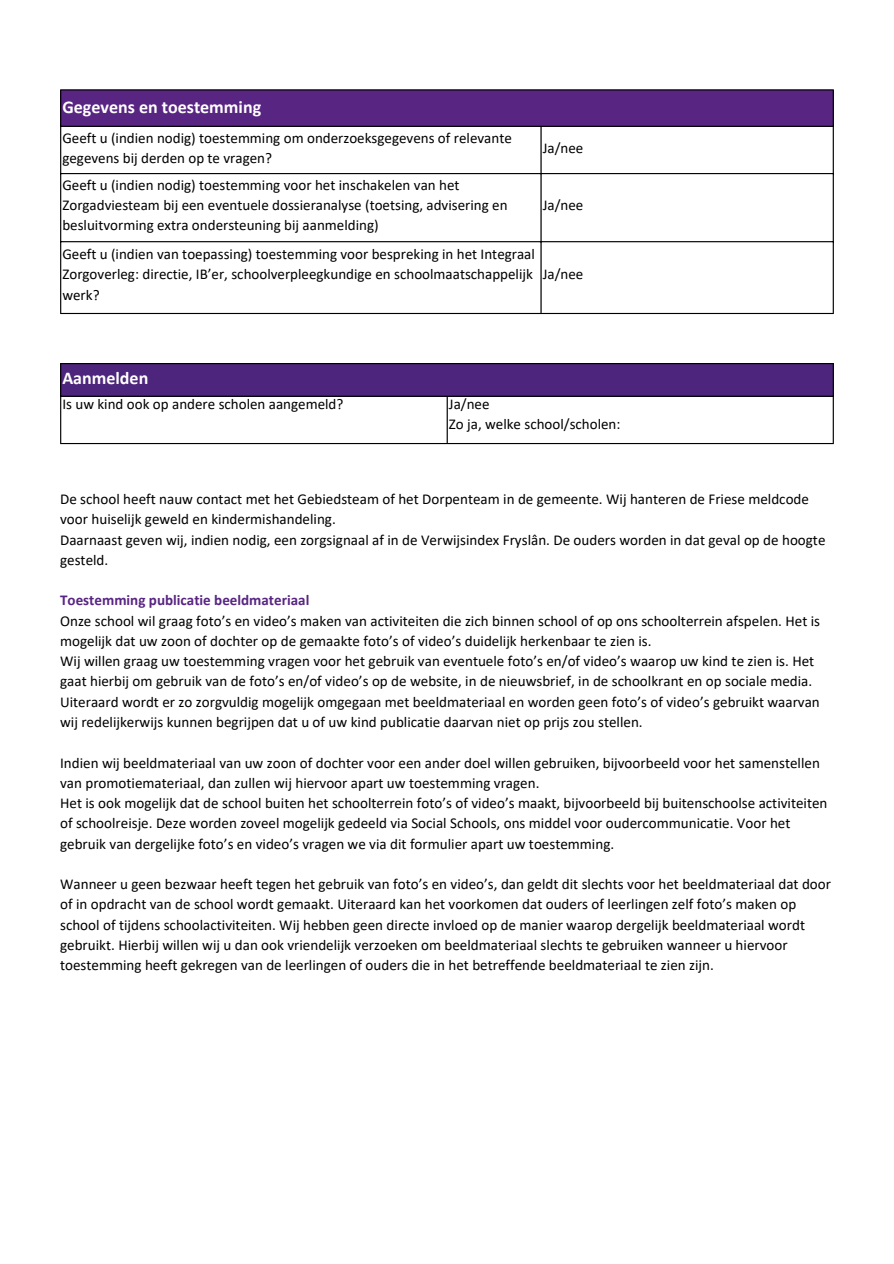
<style>
.page{position:relative;width:894px;height:1264px;background:#fff}
.page>*{position:absolute;margin:0;border:0;box-sizing:border-box;transform-origin:0 0}
.t1{font:700 18px "Calibri";color:#fff}
.t2{font:15px/20.2px "Calibri";color:#000}
.t3{font:700 15px "Calibri";color:#582582}
</style>
<div class="page">
<div style="left:60px;top:90px;width:773px;height:37px;background:#582582"></div>
<hr style="left:60px;top:90px;width:1px;height:223px;background:#000">
<hr style="left:540px;top:127px;width:1px;height:186px;background:#000">
<hr style="left:832px;top:90px;width:1px;height:223px;background:#000">
<hr style="left:60px;top:89px;width:773px;height:1px;background:#000">
<hr style="left:60px;top:126px;width:773px;height:1px;background:#000">
<hr style="left:60px;top:173px;width:773px;height:1px;background:#000">
<hr style="left:60px;top:241px;width:773px;height:1px;background:#000">
<hr style="left:60px;top:313px;width:773px;height:1px;background:#000">
<div style="left:60px;top:363px;width:773px;height:33px;background:#4d257d"></div>
<hr style="left:60px;top:364px;width:1px;height:79px;background:#000">
<hr style="left:446px;top:397px;width:1px;height:46px;background:#000">
<hr style="left:832px;top:364px;width:1px;height:79px;background:#000">
<hr style="left:60px;top:363px;width:773px;height:1px;background:#000">
<hr style="left:60px;top:396px;width:773px;height:1px;background:#000">
<hr style="left:60px;top:443px;width:773px;height:1px;background:#000">
<p class="t1" style="left:62px;top:94px;width:200px">Gegevens en toestemming</p>
<p class="t2" style="left:62px;top:127px;width:451px">Geeft u (indien nodig) toestemming om onderzoeksgegevens of relevante gegevens bij derden op te vragen?</p>
<p class="t2" style="left:542px;top:137px;width:42px">Ja/nee</p>
<p class="t2" style="left:62px;top:174px;width:446px">Geeft u (indien nodig) toestemming voor het inschakelen van het<br>Zorgadviesteam bij een eventuele dossieranalyse (toetsing, advisering en besluitvorming extra ondersteuning bij aanmelding)</p>
<p class="t2" style="left:542px;top:195px;width:42px">Ja/nee</p>
<p class="t2" style="left:62px;top:244px;width:474px">Geeft u (indien van toepassing) toestemming voor bespreking in het Integraal<br>Zorgoverleg: directie, IB’er, schoolverpleegkundige en schoolmaatschappelijk werk?</p>
<p class="t2" style="left:542px;top:264px;width:42px">Ja/nee</p>
<p class="t1" style="left:62px;top:366px;width:87px">Aanmelden</p>
<p class="t2" style="left:62px;top:393px;width:282px">Is uw kind ook op andere scholen aangemeld?</p>
<p class="t2" style="left:449px;top:393px;width:173px">Ja/nee<br>Zo ja, welke school/scholen:</p>
<p class="t2" style="left:60px;top:488px;width:766px">De school heeft nauw contact met het Gebiedsteam of het Dorpenteam in de gemeente. Wij hanteren de Friese meldcode voor huiselijk geweld en kindermishandeling.<br>Daarnaast geven wij, indien nodig, een zorgsignaal af in de Verwijsindex Fryslân. De ouders worden in dat geval op de hoogte gesteld.</p>
<p class="t3" style="left:60px;top:589px;width:251px">Toestemming publicatie beeldmateriaal</p>
<p class="t2" style="left:60px;top:610px;width:761px">Onze school wil graag foto’s en video’s maken van activiteiten die zich binnen school of op ons schoolterrein afspelen. Het is mogelijk dat uw zoon of dochter op de gemaakte foto’s of video’s duidelijk herkenbaar te zien is.<br>Wij willen graag uw toestemming vragen voor het gebruik van eventuele foto’s en/of video’s waarop uw kind te zien is. Het gaat hierbij om gebruik van de foto’s en/of video’s op de website, in de nieuwsbrief, in de schoolkrant en op sociale media.<br>Uiteraard wordt er zo zorgvuldig mogelijk omgegaan met beeldmateriaal en worden geen foto’s of video’s gebruikt waarvan wij redelijkerwijs kunnen begrijpen dat u of uw kind publicatie daarvan niet op prijs zou stellen.</p>
<p class="t2" style="left:60px;top:752px;width:768px">Indien wij beeldmateriaal van uw zoon of dochter voor een ander doel willen gebruiken, bijvoorbeeld voor het samenstellen van promotiemateriaal, dan zullen wij hiervoor apart uw toestemming vragen.<br>Het is ook mogelijk dat de school buiten het schoolterrein foto’s of video’s maakt, bijvoorbeeld bij buitenschoolse activiteiten of schoolreisje. Deze worden zoveel mogelijk gedeeld via Social Schools, ons middel voor oudercommunicatie. Voor het gebruik van dergelijke foto’s en video’s vragen we via dit formulier apart uw toestemming.</p>
<p class="t2" style="left:60px;top:873px;width:772px">Wanneer u geen bezwaar heeft tegen het gebruik van foto’s en video’s, dan geldt dit slechts voor het beeldmateriaal dat door of in opdracht van de school wordt gemaakt. Uiteraard kan het voorkomen dat ouders of leerlingen zelf foto’s maken op school of tijdens schoolactiviteiten. Wij hebben geen directe invloed op de manier waarop dergelijk beeldmateriaal wordt gebruikt. Hierbij willen wij u dan ook vriendelijk verzoeken om beeldmateriaal slechts te gebruiken wanneer u hiervoor toestemming heeft gekregen van de leerlingen of ouders die in het betreffende beeldmateriaal te zien zijn.</p>
</div>
